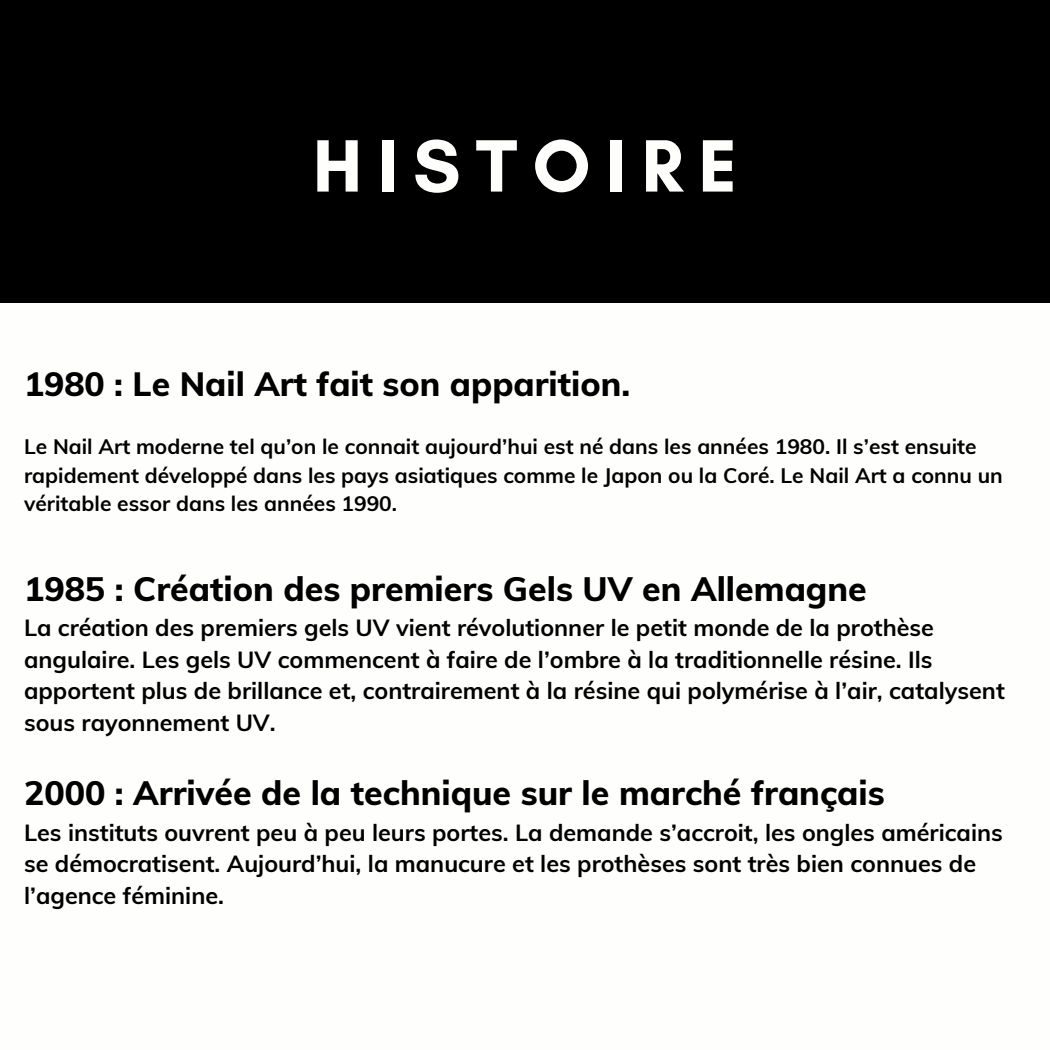
<style>
.page{position:relative;width:1050px;height:1050px;background:#fff}
.page>*{position:absolute;margin:0;border:0;box-sizing:border-box;transform-origin:0 0}
.t1{font:700 75.42px "Glacial Indifference";letter-spacing:.2em;color:#fefefd}
.t2{font:800 33.77px "Muli";color:#000}
.t3{font:800 33.6px "Muli";color:#000}
.t4{font:700 23.28px/31.5px "Muli";color:#000}
.t5{font:700 21px/28.9px "Muli";color:#000}
</style>
<div class="page">
<div style="left:0;top:0;width:1050px;height:303px;background:#000"></div>
<p class="t1" style="left:313px;top:120px;width:426px">HISTOIRE</p>
<p class="t3" style="left:24px;top:362px;width:608px">1980 : Le Nail Art fait son apparition.</p>
<p class="t5" style="left:24px;top:431px;width:980px">Le Nail Art moderne tel qu’on le connait aujourd’hui est né dans les années 1980. Il s’est ensuite rapidement développé dans les pays asiatiques comme le Japon ou la Coré. Le Nail Art a connu un véritable essor dans les années 1990.</p>
<p class="t2" style="left:24px;top:567px;width:844px">1985 : Création des premiers Gels UV en Allemagne</p>
<p class="t4" style="left:24px;top:612px;width:982px">La création des premiers gels UV vient révolutionner le petit monde de la prothèse angulaire. Les gels UV commencent à faire de l’ombre à la traditionnelle résine. Ils apportent plus de brillance et, contrairement à la résine qui polymérise à l’air, catalysent sous rayonnement UV.</p>
<p class="t2" style="left:24px;top:771px;width:862px">2000 : Arrivée de la technique sur le marché français</p>
<p class="t4" style="left:24px;top:816px;width:980px">Les instituts ouvrent peu à peu leurs portes. La demande s’accroit, les ongles américains se démocratisent. Aujourd’hui, la manucure et les prothèses sont très bien connues de l’agence féminine.</p>
</div>
